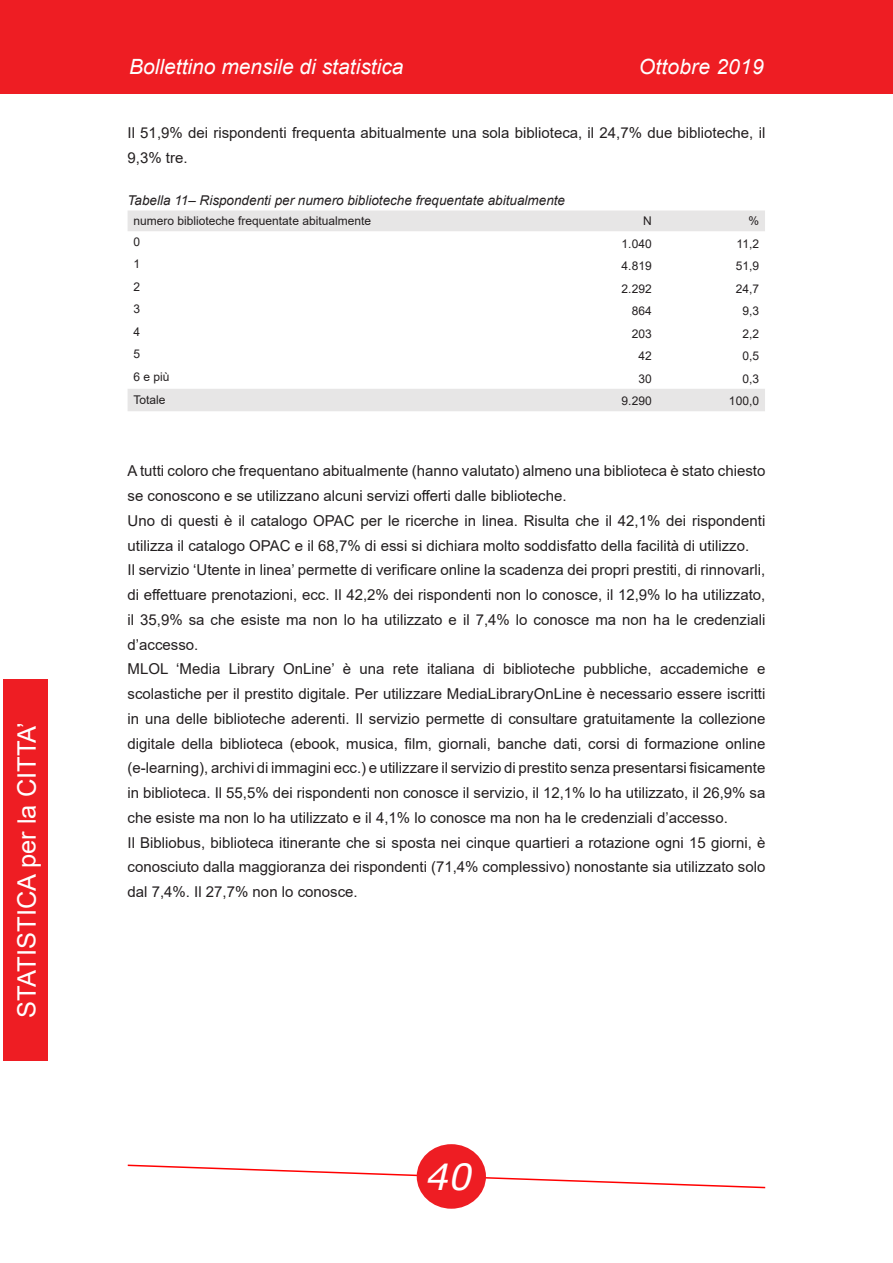
<style>
.page{position:relative;width:893px;height:1263px;background:#fff}
.page>*{position:absolute;margin:0;border:0;box-sizing:border-box;transform-origin:0 0}
.t1{font:italic 36px "Verdana";color:#fff}
.t2{font:25.5px "Arial";color:#fff}
.t3{font:italic 21px "Arial";color:#fff}
.testo{font:15px/24.8px "Arial";color:#231f20}
.didascalie{font:italic 13.5px "Arial";color:#231f20}
.testo_tabelle{font:12px "Arial";color:#231f20}
</style>
<div class="page">
<div style="left:0;top:0;width:893px;height:94px;background:#ee1d23"></div>
<svg style="left:127px;top:1164px;width:639px;height:25px"></svg>
<div style="left:3px;top:679px;width:45px;height:382px;background:#ee1d23"></div>
<div style="left:417px;top:1144px;width:69px;height:65px;background:#ee1d23;border-radius:50%"></div>
<svg style="left:128px;top:210px;width:637px;height:201px"></svg>
<h2 class="t2" style="left:9px;top:1017px;width:297px;rotate:-90deg">STATISTICA per la CITTA’</h2>
<h3 class="t3" style="left:129px;top:53px;width:276px">Bollettino mensile di statistica</h3>
<h3 class="t3" style="left:639px;top:53px;width:126px">Ottobre 2019</h3>
<p class="testo" style="left:128px;top:121px;width:639px">Il 51,9% dei rispondenti frequenta abitualmente una sola biblioteca, il 24,7% due biblioteche, il<br>9,3% tre.</p>
<p class="didascalie" style="left:128px;top:191px;width:439px">Tabella 11– Rispondenti per numero biblioteche frequentate abitualmente</p>
<p class="testo_tabelle" style="left:134px;top:213px;width:239px">numero biblioteche frequentate abitualmente</p>
<p class="testo_tabelle" style="left:643px;top:213px;width:10px">N</p>
<p class="testo_tabelle" style="left:748px;top:213px;width:12px">%</p>
<p class="testo_tabelle" style="left:134px;top:233px;width:8px">0</p>
<p class="testo_tabelle" style="left:622px;top:235px;width:32px">1.040</p>
<p class="testo_tabelle" style="left:736px;top:235px;width:24px">11,2</p>
<p class="testo_tabelle" style="left:134px;top:256px;width:8px">1</p>
<p class="testo_tabelle" style="left:622px;top:258px;width:32px">4.819</p>
<p class="testo_tabelle" style="left:736px;top:258px;width:25px">51,9</p>
<p class="testo_tabelle" style="left:134px;top:278px;width:8px">2</p>
<p class="testo_tabelle" style="left:622px;top:280px;width:32px">2.292</p>
<p class="testo_tabelle" style="left:736px;top:280px;width:25px">24,7</p>
<p class="testo_tabelle" style="left:134px;top:301px;width:8px">3</p>
<p class="testo_tabelle" style="left:632px;top:303px;width:22px">864</p>
<p class="testo_tabelle" style="left:742px;top:303px;width:18px">9,3</p>
<p class="testo_tabelle" style="left:134px;top:323px;width:8px">4</p>
<p class="testo_tabelle" style="left:632px;top:325px;width:22px">203</p>
<p class="testo_tabelle" style="left:742px;top:325px;width:18px">2,2</p>
<p class="testo_tabelle" style="left:134px;top:346px;width:8px">5</p>
<p class="testo_tabelle" style="left:638px;top:348px;width:15px">42</p>
<p class="testo_tabelle" style="left:742px;top:348px;width:18px">0,5</p>
<p class="testo_tabelle" style="left:134px;top:368px;width:38px">6 e più</p>
<p class="testo_tabelle" style="left:638px;top:370px;width:15px">30</p>
<p class="testo_tabelle" style="left:742px;top:370px;width:18px">0,3</p>
<p class="testo_tabelle" style="left:134px;top:391px;width:34px">Totale</p>
<p class="testo_tabelle" style="left:622px;top:393px;width:32px">9.290</p>
<p class="testo_tabelle" style="left:729px;top:393px;width:32px">100,0</p>
<p class="testo" style="left:128px;top:459px;width:639px">A tutti coloro che frequentano abitualmente (hanno valutato) almeno una biblioteca è stato chiesto se conoscono e se utilizzano alcuni servizi offerti dalle biblioteche.</p>
<p class="testo" style="left:128px;top:508px;width:639px">Uno di questi è il catalogo OPAC per le ricerche in linea. Risulta che il 42,1% dei rispondenti utilizza il catalogo OPAC e il 68,7% di essi si dichiara molto soddisfatto della facilità di utilizzo.</p>
<p class="testo" style="left:128px;top:558px;width:639px;text-align:justify">Il servizio ‘Utente in linea’ permette di verificare online la scadenza dei propri prestiti, di rinnovarli, di effettuare prenotazioni, ecc. Il 42,2% dei rispondenti non lo conosce, il 12,9% lo ha utilizzato, il 35,9% sa che esiste ma non lo ha utilizzato e il 7,4% lo conosce ma non ha le credenziali d’accesso.</p>
<p class="testo" style="left:128px;top:657px;width:639px;text-align:justify">MLOL ‘Media Library OnLine’ è una rete italiana di biblioteche pubbliche, accademiche e scolastiche per il prestito digitale. Per utilizzare MediaLibraryOnLine è necessario essere iscritti in una delle biblioteche aderenti. Il servizio permette di consultare gratuitamente la collezione digitale della biblioteca (ebook, musica, film, giornali, banche dati, corsi di formazione online (e-learning), archivi di immagini ecc.) e utilizzare il servizio di prestito senza presentarsi fisicamente in biblioteca. Il 55,5% dei rispondenti non conosce il servizio, il 12,1% lo ha utilizzato, il 26,9% sa che esiste ma non lo ha utilizzato e il 4,1% lo conosce ma non ha le credenziali d’accesso.</p>
<p class="testo" style="left:128px;top:830px;width:639px;text-align:justify">Il Bibliobus, biblioteca itinerante che si sposta nei cinque quartieri a rotazione ogni 15 giorni, è conosciuto dalla maggioranza dei rispondenti (71,4% complessivo) nonostante sia utilizzato solo dal 7,4%. Il 27,7% non lo conosce.</p>
<h1 class="t1" style="left:427px;top:1152px;width:47px">40</h1>
</div>
